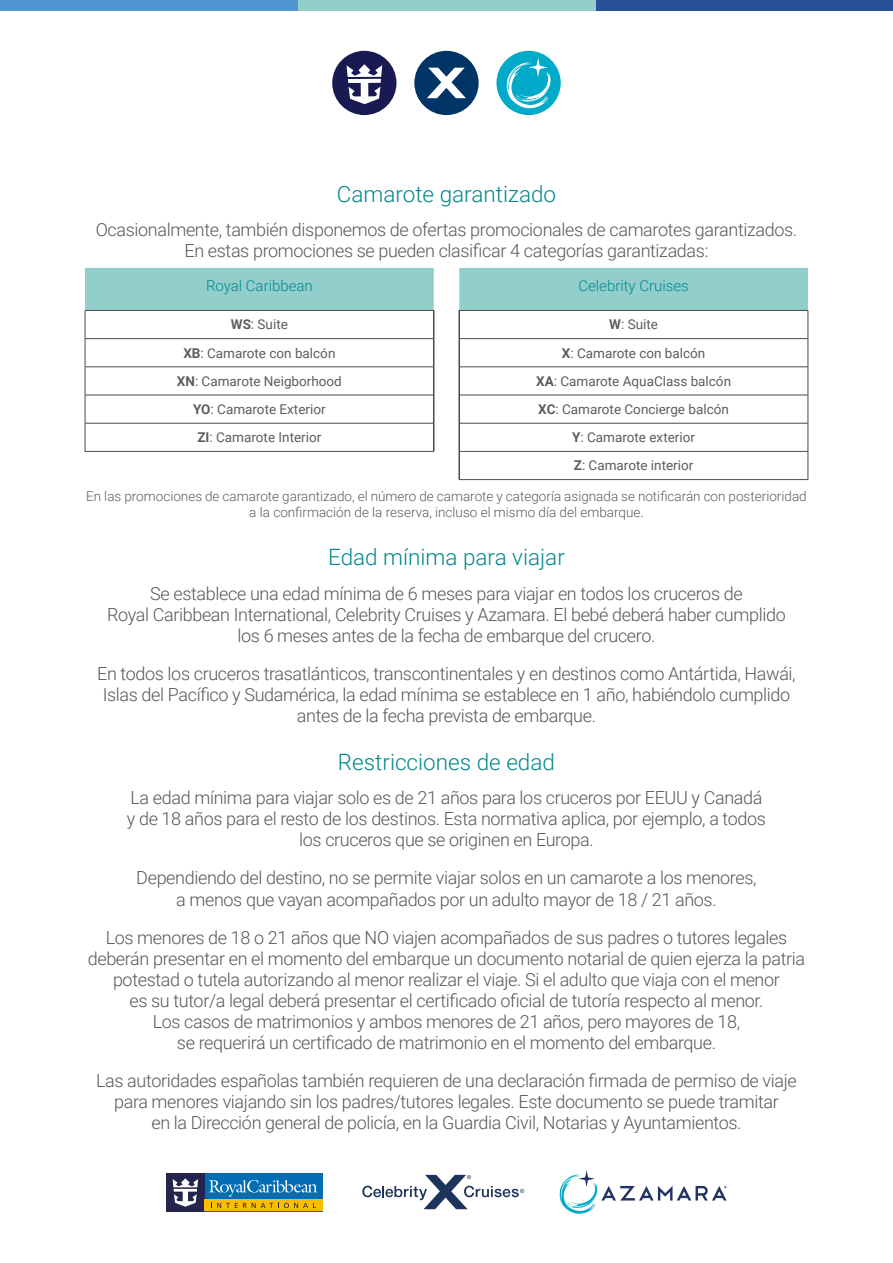
<style>
.page{position:relative;width:893px;height:1263px;background:#fff}
.page>*{position:absolute;margin:0;border:0;box-sizing:border-box;transform-origin:0 0}
.t1{font:300 22.5px "Roboto";color:#00888e}
.t2{font:300 18px/21px "Roboto";letter-spacing:-.02em;color:#575756;text-align:center}
.t3{font:300 15px "Roboto";color:#01888e}
.t4{font:13.5px/28.2px "Roboto";color:#5e5c5d}
.t5{font:300 13.5px/16.5px "Roboto";color:#5e5c5d;text-align:center}
.s1{font-weight:700}
</style>
<div class="page">
<svg style="left:332px;top:51px;width:64px;height:64px"></svg>
<svg style="left:414px;top:51px;width:65px;height:64px"></svg>
<svg style="left:496px;top:51px;width:65px;height:64px"></svg>
<div style="left:166px;top:1173px;width:156px;height:38px;background:#026cb4"></div>
<div style="left:166px;top:1173px;width:38px;height:38px;background:#24244d"></div>
<div style="left:204px;top:1199px;width:118px;height:12px;background:#fbbd01"></div>
<svg style="left:211px;top:1203px;width:105px;height:5px"></svg>
<svg style="left:173px;top:1178px;width:25px;height:29px"></svg>
<svg style="left:209px;top:1180px;width:108px;height:17px"></svg>
<svg style="left:362px;top:1175px;width:162px;height:34px"></svg>
<svg style="left:559px;top:1170px;width:168px;height:44px"></svg>
<div style="left:0;top:0;width:298px;height:10px;background:#5094d0"></div>
<div style="left:596px;top:0;width:297px;height:10px;background:#295197"></div>
<div style="left:298px;top:0;width:298px;height:10px;background:#92cfcc"></div>
<svg style="left:85px;top:268px;width:724px;height:211px"></svg>
<hr style="left:85px;top:423px;width:348px;height:1px;background:#4a4a49">
<hr style="left:460px;top:423px;width:348px;height:1px;background:#4a4a49">
<hr style="left:85px;top:451px;width:349px;height:1px;background:#4a4a49">
<hr style="left:460px;top:451px;width:348px;height:1px;background:#4a4a49">
<hr style="left:459px;top:479px;width:349px;height:1px;background:#4a4a49">
<p class="t1" style="left:337px;top:178px;width:221px">Camarote garantizado</p>
<p class="t2" style="left:96px;top:218px;width:703px">Ocasionalmente, también disponemos de ofertas promocionales de camarotes garantizados.<br>En estas promociones se pueden clasificar 4 categorías garantizadas:</p>
<p class="t3" style="left:206px;top:275px;width:108px">Royal Caribbean</p>
<p class="t3" style="left:578px;top:275px;width:112px">Celebrity Cruises</p>
<p class="t4" style="left:231px;top:310px;width:59px"><span class="s1">WS</span>: Suite</p>
<p class="t4" style="left:609px;top:310px;width:50px"><span class="s1">W</span>: Suite</p>
<p class="t4" style="left:183px;top:338px;width:154px"><span class="s1">XB</span>: Camarote con balcón</p>
<p class="t4" style="left:562px;top:338px;width:145px"><span class="s1">X</span>: Camarote con balcón</p>
<p class="t4" style="left:177px;top:366px;width:166px"><span class="s1">XN</span>: Camarote Neigborhood</p>
<p class="t4" style="left:536px;top:366px;width:196px"><span class="s1">XA</span>: Camarote AquaClass balcón</p>
<p class="t4" style="left:193px;top:394px;width:134px"><span class="s1">YO</span>: Camarote Exterior</p>
<p class="t4" style="left:538px;top:394px;width:192px"><span class="s1">XC</span>: Camarote Concierge balcón</p>
<p class="t4" style="left:197px;top:423px;width:125px"><span class="s1">ZI</span>: Camarote Interior</p>
<p class="t4" style="left:572px;top:423px;width:124px"><span class="s1">Y</span>: Camarote exterior<br><span class="s1">Z</span>: Camarote interior</p>
<p class="t5" style="left:86px;top:487px;width:722px">En las promociones de camarote garantizado, el número de camarote y categoría asignada se notificarán con posterioridad a la confirmación de la reserva, incluso el mismo día del embarque.</p>
<p class="t1" style="left:328px;top:541px;width:238px">Edad mínima para viajar</p>
<p class="t2" style="left:107px;top:582px;width:680px">Se establece una edad mínima de 6 meses para viajar en todos los cruceros de<br>Royal Caribbean International, Celebrity Cruises y Azamara. El bebé deberá haber cumplido los 6 meses antes de la fecha de embarque del crucero.</p>
<p class="t2" style="left:97px;top:662px;width:700px">En todos los cruceros trasatlánticos, transcontinentales y en destinos como Antártida, Hawái,<br>Islas del Pacífico y Sudamérica, la edad mínima se establece en 1 año, habiéndolo cumplido antes de la fecha prevista de embarque.</p>
<p class="t1" style="left:338px;top:746px;width:219px">Restricciones de edad</p>
<p class="t2" style="left:127px;top:787px;width:641px">La edad mínima para viajar solo es de 21 años para los cruceros por EEUU y Canadá y de 18 años para el resto de los destinos. Esta normativa aplica, por ejemplo, a todos los cruceros que se originen en Europa.</p>
<p class="t2" style="left:136px;top:867px;width:622px">Dependiendo del destino, no se permite viajar solos en un camarote a los menores, a menos que vayan acompañados por un adulto mayor de 18 / 21 años.</p>
<p class="t2" style="left:88px;top:926px;width:719px">Los menores de 18 o 21 años que NO viajen acompañados de sus padres o tutores legales deberán presentar en el momento del embarque un documento notarial de quien ejerza la patria potestad o tutela autorizando al menor realizar el viaje. Si el adulto que viaja con el menor<br>es su tutor/a legal deberá presentar el certificado oficial de tutoría respecto al menor.<br>Los casos de matrimonios y ambos menores de 21 años, pero mayores de 18,<br>se requerirá un certificado de matrimonio en el momento del embarque.</p>
<p class="t2" style="left:96px;top:1069px;width:702px">Las autoridades españolas también requieren de una declaración firmada de permiso de viaje para menores viajando sin los padres/tutores legales. Este documento se puede tramitar<br>en la Dirección general de policía, en la Guardia Civil, Notarias y Ayuntamientos.</p>
</div>
